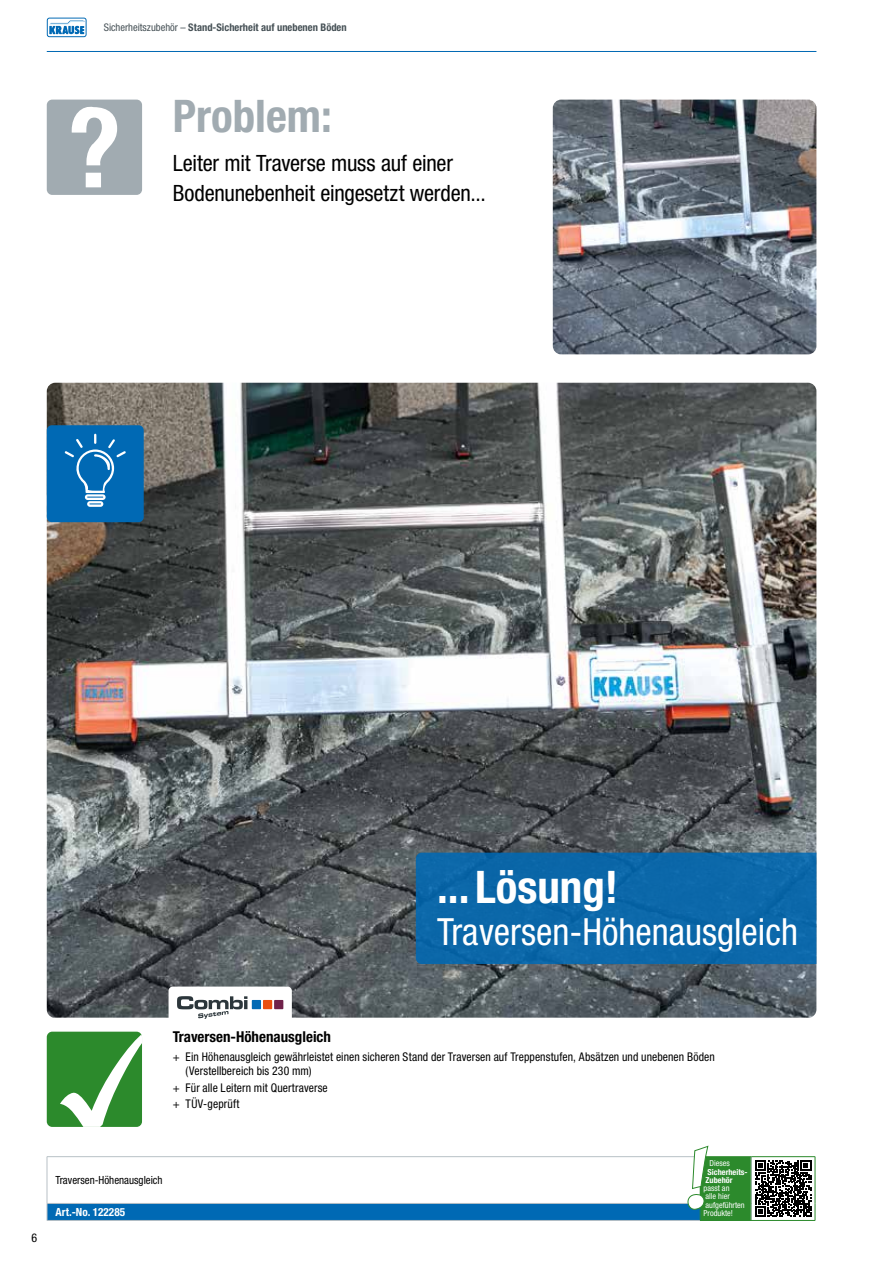
<style>
.page{position:relative;width:893px;height:1263px;background:#fff}
.page>*{position:absolute;margin:0;border:0;box-sizing:border-box;transform-origin:0 0}
.t1{font:700 condensed 45px "Helvetica Neue LTW1 G";color:#fff}
.t2{font:700 condensed 45px "Helvetica Neue LTW1 G";color:#a1abb1}
.t3{font:condensed 37.5px "Helvetica Neue LTW1 G";color:#fff}
.t4{font:condensed 22.5px/30px "Helvetica Neue LTW1 G";letter-spacing:-.01em;color:#000}
.t5{font:700 condensed 15px "Helvetica Neue LTW1 G";color:#000}
.t6{font:condensed 12px/14.2px "Helvetica Neue LTW1 G";letter-spacing:.005em;color:#000}
.t7{font:condensed 11.25px "Helvetica Neue LTW1 G";color:#000}
.t8{font:700 condensed 11.25px "Helvetica Neue LTW1 G";color:#fff}
.t9{font:700 condensed 10.5px "Helvetica Neue LTW1 G";color:#455055}
.t10{font:condensed 8.25px/8.2px "Helvetica Neue LTW1 G";color:#fff}
.t11{font:700 condensed 8.25px/8.2px "Helvetica Neue LTW1 G";color:#fff}
.s1{font-weight:400}
</style>
<div class="page">
<hr style="left:47px;top:51px;width:769px;height:1px;background:#0069b4">
<svg style="left:47px;top:17px;width:40px;height:21px"></svg>
<svg style="left:47px;top:18px;width:40px;height:19px"></svg>
<img style="left:47px;top:383px;width:769px;height:635px">
<img style="left:553px;top:100px;width:263px;height:254px">
<div style="left:416px;top:853px;width:400px;height:111px;background:#0b68a9"></div>
<div style="left:47px;top:425px;width:97px;height:97px;background:#0069b4;border-radius:5px"></div>
<svg style="left:65px;top:434px;width:61px;height:73px"></svg>
<div style="left:47px;top:100px;width:95px;height:95px;background:#a1abb1;border-radius:5px"></div>
<svg style="left:72px;top:106px;width:45px;height:81px"></svg>
<div style="left:169px;top:986px;width:123px;height:51px;background:#fff;border-radius:4px"></div>
<div style="left:252px;top:1000px;width:9px;height:9px;background:#0069b4"></div>
<div style="left:263px;top:1000px;width:9px;height:9px;background:#e94e0f"></div>
<div style="left:274px;top:1000px;width:9px;height:9px;background:#70214a"></div>
<svg style="left:177px;top:996px;width:70px;height:23px"></svg>
<div style="left:47px;top:1032px;width:95px;height:95px;background:#2c8a2c;border-radius:5px"></div>
<svg style="left:60px;top:1032px;width:82px;height:95px"></svg>
<svg style="left:48px;top:1157px;width:767px;height:46px"></svg>
<div style="left:700px;top:1157px;width:51px;height:63px;background:#2c8a2c"></div>
<div style="left:47px;top:1203px;width:653px;height:17px;background:#0069b4"></div>
<hr style="left:47px;top:1156px;width:653px;height:1px;background:#b8c1c6">
<hr style="left:47px;top:1157px;width:1px;height:46px;background:#b8c1c6">
<hr style="left:751px;top:1157px;width:1px;height:46px;background:#b8c1c6">
<hr style="left:47px;top:1203px;width:653px;height:1px;background:#b8c1c6">
<svg style="left:47px;top:1204px;width:1px;height:16px"></svg>
<hr style="left:47px;top:1220px;width:653px;height:1px;background:#b8c1c6">
<hr style="left:700px;top:1156px;width:51px;height:1px;background:#2c8a2c">
<hr style="left:751px;top:1156px;width:64px;height:1px;background:#2c8a2c">
<hr style="left:815px;top:1157px;width:1px;height:46px;background:#2c8a2c">
<hr style="left:700px;top:1220px;width:51px;height:1px;background:#2c8a2c">
<hr style="left:751px;top:1220px;width:64px;height:1px;background:#2c8a2c">
<svg style="left:751px;top:1160px;width:65px;height:60px"></svg>
<svg style="left:688px;top:1146px;width:20px;height:74px"></svg>
<p class="t9" style="left:104px;top:21px;width:244px"><span class="s1">Sicherheitszubehör –</span> Stand-Sicherheit auf unebenen Böden</p>
<h1 class="t2" style="left:173px;top:89px;width:160px">Problem:</h1>
<h3 class="t4" style="left:173px;top:148px;width:314px">Leiter mit Traverse muss auf einer<br>Bodenunebenheit eingesetzt werden...</h3>
<h1 class="t1" style="left:437px;top:860px;width:183px">... Lösung!</h1>
<h2 class="t3" style="left:437px;top:909px;width:362px">Traversen-Höhenausgleich</h2>
<p class="t5" style="left:173px;top:1028px;width:160px">Traversen-Höhenausgleich</p>
<p class="t6" style="left:186px;top:1049px;width:531px;text-indent:-13px">+ Ein Höhenausgleich gewährleistet einen sicheren Stand der Traversen auf Treppenstufen, Absätzen und unebenen Böden (Verstellbereich bis 230 mm)</p>
<p class="t6" style="left:173px;top:1079px;width:156px;line-height:16.4px">+ Für alle Leitern mit Quertraverse + TÜV-geprüft</p>
<p class="t6" style="left:31px;top:1231px;width:7px">6</p>
<p class="t7" style="left:56px;top:1173px;width:109px">Traversen-Höhenausgleich</p>
<p class="t8" style="left:56px;top:1205px;width:71px">Art.-No. 122285</p>
<p class="t10" style="left:710px;top:1159px;width:22px">Dieses</p>
<p class="t11" style="left:706px;top:1167px;width:43px">Sicherheits-<br>Zubehör</p>
<p class="t10" style="left:704px;top:1184px;width:43px">passt an<br>alle hier aufgeführten<br>Produkte!</p>
</div>
